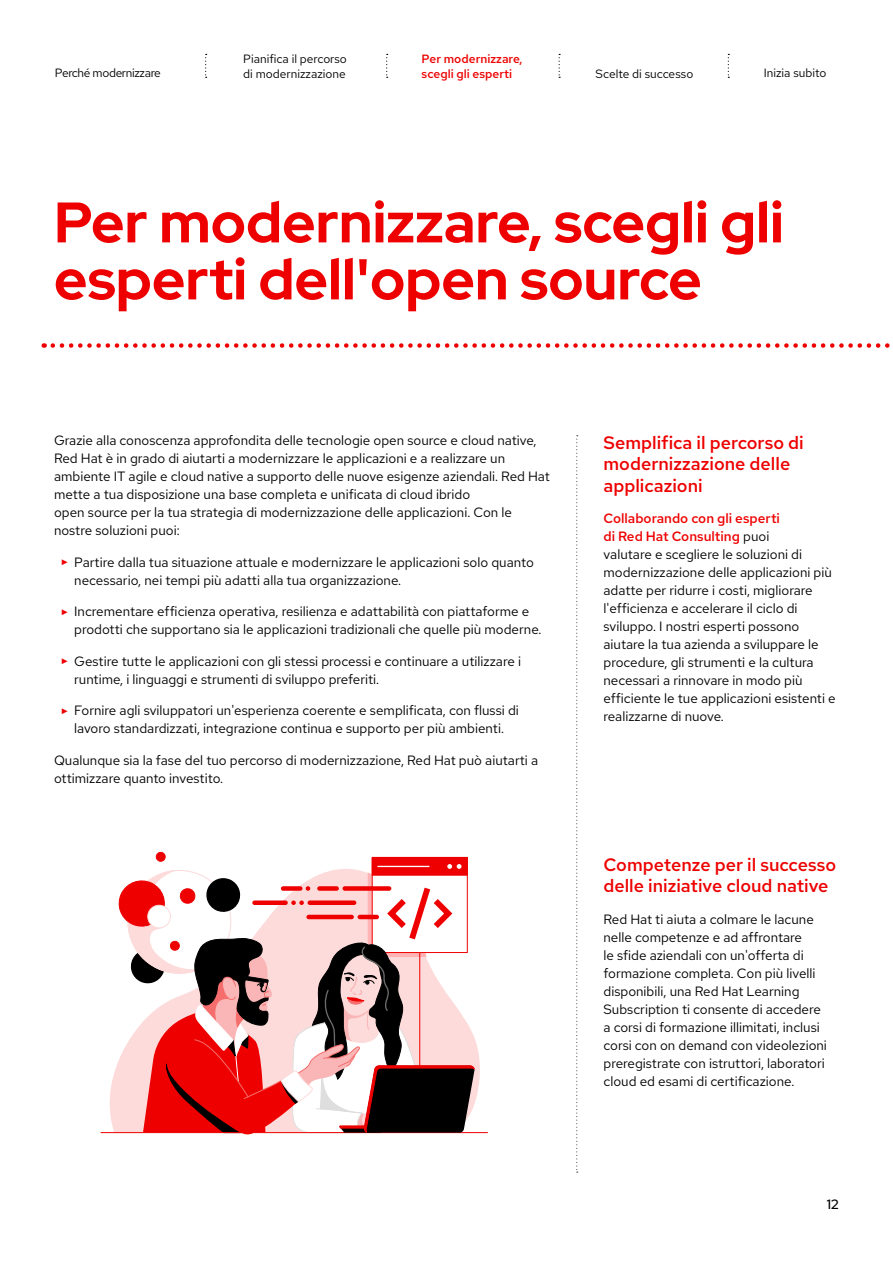
<style>
.page{position:relative;width:893px;height:1263px;background:#fff}
.page>*{position:absolute;margin:0;border:0;box-sizing:border-box;transform-origin:0 0}
.t1{font:700 57px/57px "Red Hat Display";color:#e00}
.t2{font:500 18px/21.6px "Red Hat Text";color:#e00}
.t3{font:13.5px/18px "Red Hat Text";color:#000}
.t4{font:500 13.5px "Red Hat Display";color:#000}
.t5{font:12px "Red Hat Text";color:#000}
.t6{font:500 12px/14.4px "Red Hat Text";color:#e00}
.t7{font:12px "Red Hat Text";letter-spacing:-.03em;color:#000}
.s1{font-family:"Arial";font-size:8.1px;color:#e00}
.s2{font-weight:500;color:#e00}
</style>
<div class="page">
<svg style="left:53px;top:343px;width:837px;height:5px"></svg>
<svg style="left:109px;top:1040px;width:371px;height:92px"></svg>
<div style="left:156px;top:852px;width:9px;height:9px;background:#e00;border-radius:50%"></div>
<div style="left:156px;top:852px;width:10px;height:10px;border:1px solid #e00;border-radius:50%"></div>
<div style="left:372px;top:857px;width:95px;height:18px;background:#e00"></div>
<hr style="left:101px;top:1132px;width:387px;height:1px;background:#e00">
<svg style="left:115px;top:863px;width:360px;height:271px"></svg>
<svg style="left:576px;top:435px;width:2px;height:738px"></svg>
<svg style="left:205px;top:54px;width:2px;height:24px"></svg>
<svg style="left:386px;top:54px;width:2px;height:24px"></svg>
<svg style="left:559px;top:54px;width:1px;height:24px"></svg>
<svg style="left:728px;top:54px;width:1px;height:24px"></svg>
<p class="t5" style="left:243px;top:51px;width:105px">Pianifica il percorso</p>
<p class="t7" style="left:55px;top:65px;width:107px">Perché modernizzare</p>
<p class="t5" style="left:243px;top:66px;width:104px">di modernizzazione</p>
<p class="t6" style="left:422px;top:52px;width:102px">Per modernizzare, scegli gli esperti</p>
<p class="t5" style="left:595px;top:66px;width:99px">Scelte di successo</p>
<p class="t5" style="left:764px;top:65px;width:64px">Inizia subito</p>
<h1 class="t1" style="left:54px;top:193px;width:731px">Per modernizzare, scegli gli esperti dell'open source</h1>
<p class="t3" style="left:54px;top:431px;width:497px">Grazie alla conoscenza approfondita delle tecnologie open source e cloud native, Red Hat è in grado di aiutarti a modernizzare le applicazioni e a realizzare un ambiente IT agile e cloud native a supporto delle nuove esigenze aziendali. Red Hat mette a tua disposizione una base completa e unificata di cloud ibrido<br>open source per la tua strategia di modernizzazione delle applicazioni. Con le nostre soluzioni puoi:</p>
<p class="t3" style="left:74px;top:553px;width:461px;text-indent:-14px"><span class="s1">►</span> Partire dalla tua situazione attuale e modernizzare le applicazioni solo quanto necessario, nei tempi più adatti alla tua organizzazione.</p>
<p class="t3" style="left:74px;top:602px;width:469px;text-indent:-14px"><span class="s1">►</span> Incrementare efficienza operativa, resilienza e adattabilità con piattaforme e prodotti che supportano sia le applicazioni tradizionali che quelle più moderne.</p>
<p class="t3" style="left:74px;top:652px;width:448px;text-indent:-14px"><span class="s1">►</span> Gestire tutte le applicazioni con gli stessi processi e continuare a utilizzare i runtime, i linguaggi e strumenti di sviluppo preferiti.</p>
<p class="t3" style="left:61px;top:701px;width:460px;text-align:center"><span class="s1">►</span> Fornire agli sviluppatori un'esperienza coerente e semplificata, con flussi di lavoro standardizzati, integrazione continua e supporto per più ambienti.</p>
<p class="t3" style="left:54px;top:751px;width:486px">Qualunque sia la fase del tuo percorso di modernizzazione, Red Hat può aiutarti a ottimizzare quanto investito.</p>
<h2 class="t2" style="left:603px;top:431px;width:202px">Semplifica il percorso di modernizzazione delle applicazioni</h2>
<p class="t3" style="left:603px;top:509px;width:234px"><span class="s2">Collaborando con gli esperti<br>di Red Hat Consulting</span> puoi<br>valutare e scegliere le soluzioni di modernizzazione delle applicazioni più adatte per ridurre i costi, migliorare l'efficienza e accelerare il ciclo di sviluppo. I nostri esperti possono aiutare la tua azienda a sviluppare le procedure, gli strumenti e la cultura necessari a rinnovare in modo più efficiente le tue applicazioni esistenti e realizzarne di nuove.</p>
<h2 class="t2" style="left:603px;top:853px;width:234px">Competenze per il successo delle iniziative cloud native</h2>
<p class="t3" style="left:603px;top:910px;width:225px">Red Hat ti aiuta a colmare le lacune nelle competenze e ad affrontare<br>le sfide aziendali con un'offerta di formazione completa. Con più livelli disponibili, una Red Hat Learning Subscription ti consente di accedere a corsi di formazione illimitati, inclusi corsi con on demand con videolezioni preregistrate con istruttori, laboratori cloud ed esami di certificazione.</p>
<p class="t4" style="left:827px;top:1196px;width:13px">12</p>
</div>
